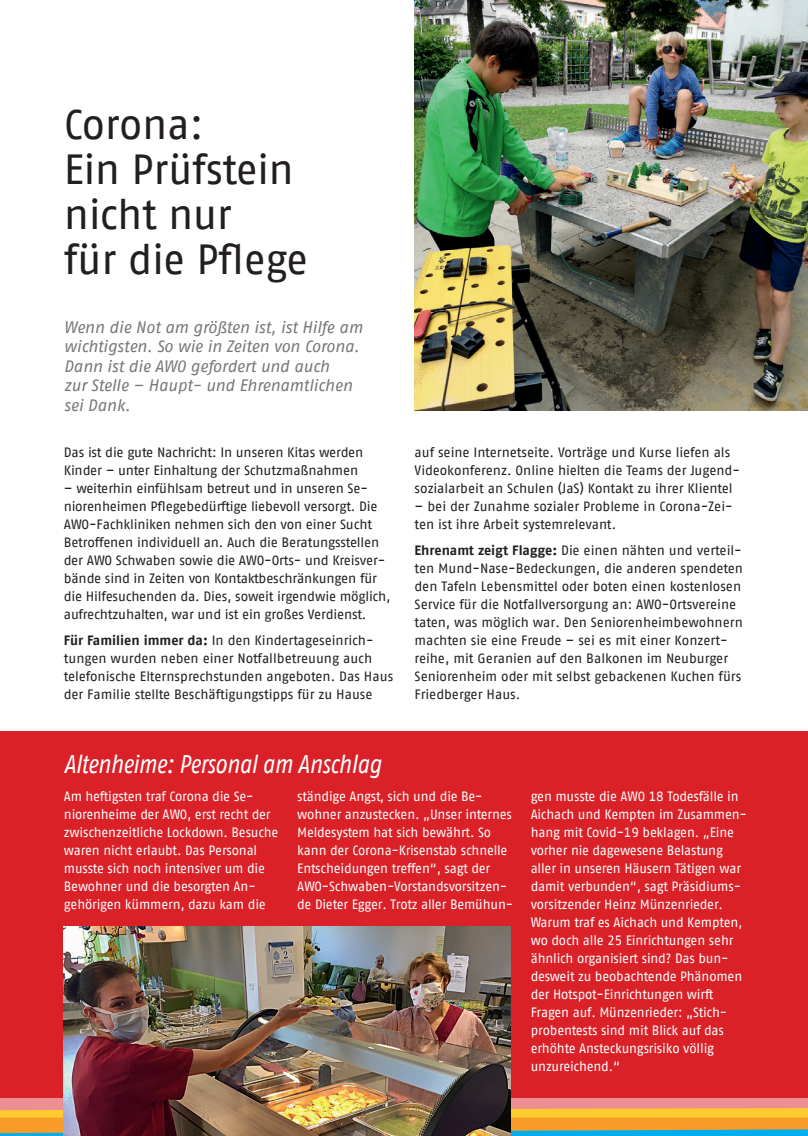
<style>
.page{position:relative;width:808px;height:1136px;background:#fff}
.page>*{position:absolute;margin:0;border:0;box-sizing:border-box;transform-origin:0 0}
.Head{font:42px/45px "AWO Fago Office";letter-spacing:-.01em;color:#231f20}
.Infokasten{font:italic 25.5px "AWO Fago Cond";letter-spacing:-.005em;color:#fff}
.Vorspann{font:italic 16.5px/19.5px "AWO Fago Office";letter-spacing:-.01em;color:#76787b}
.Copy{font:13.5px/18px "AWO Fago Office";letter-spacing:-.01em;color:#231f20}
.Copy-2{font:13.5px/18px "AWO Fago Office";letter-spacing:-.01em;color:#fff}
.s1{font-weight:700}
</style>
<div class="page">
<div style="left:0;top:731px;width:808px;height:404px;background:#da2128"></div>
<div style="left:0;top:1098px;width:808px;height:16px;background:#ec8f93"></div>
<div style="left:0;top:1116px;width:808px;height:19px;background:#00aeef"></div>
<svg style="left:0;top:1107px;width:808px;height:25px;background:#e8ab3d"></svg>
<img style="left:415px;top:0;width:393px;height:410px">
<img style="left:64px;top:926px;width:446px;height:209px">
<p class="Head" style="left:64px;top:102px;width:246px">Corona:<br>Ein Prüfstein nicht nur<br>für die Pflege</p>
<p class="Vorspann" style="left:64px;top:317px;width:300px">Wenn die Not am größten ist, ist Hilfe am wichtigsten. So wie in Zeiten von Corona.<br>Dann ist die AWO gefordert und auch<br>zur Stelle – Haupt- und Ehrenamtlichen sei Dank.</p>
<p class="Copy" style="left:64px;top:443px;width:301px">Das ist die gute Nachricht: In unseren Kitas werden<br>Kinder – unter Einhaltung der Schutzmaßnahmen</p>
<p class="Copy" style="left:64px;top:479px;width:328px">– weiterhin einfühlsam betreut und in unseren Se&shy;niorenheimen Pflegebedürftige liebevoll versorgt. Die AWO-Fachkliniken nehmen sich den von einer Sucht Betroffenen individuell an. Auch die Beratungsstellen der AWO Schwaben sowie die AWO-Orts- und Kreisver&shy;bände sind in Zeiten von Kontaktbeschränkungen für die Hilfesuchenden da. Dies, soweit irgendwie möglich, aufrechtzuhalten, war und ist ein großes Verdienst.</p>
<p class="Copy" style="left:64px;top:631px;width:331px"><span class="s1">Für Familien immer da:</span> In den Kindertageseinrich&shy;tungen wurden neben einer Notfallbetreuung auch telefonische Elternsprechstunden angeboten. Das Haus der Familie stellte Beschäftigungstipps für zu Hause</p>
<p class="Infokasten" style="left:64px;top:749px;width:319px">Altenheime: Personal am Anschlag</p>
<p class="Copy" style="left:415px;top:443px;width:327px">auf seine Internetseite. Vorträge und Kurse liefen als<br>Videokonferenz. Online hielten die Teams der Jugend&shy;sozialarbeit an Schulen (JaS) Kontakt zu ihrer Klientel</p>
<p class="Copy" style="left:415px;top:497px;width:320px">– bei der Zunahme sozialer Probleme in Corona-Zei&shy;ten ist ihre Arbeit systemrelevant.</p>
<p class="Copy" style="left:415px;top:541px;width:330px"><span class="s1">Ehrenamt zeigt Flagge:</span> Die einen nähten und verteil&shy;ten Mund-Nase-Bedeckungen, die anderen spendeten den Tafeln Lebensmittel oder boten einen kostenlosen Service für die Notfallversorgung an: AWO-Ortsvereine taten, was möglich war. Den Seniorenheimbewohnern machten sie eine Freude – sei es mit einer Konzert&shy;reihe, mit Geranien auf den Balkonen im Neuburger Seniorenheim oder mit selbst gebackenen Kuchen fürs Friedberger Haus.</p>
<p class="Copy-2" style="left:64px;top:786px;width:216px">Am heftigsten traf Corona die Se&shy;niorenheime der AWO, erst recht der zwischenzeitliche Lockdown. Besuche waren nicht erlaubt. Das Personal musste sich noch intensiver um die Bewohner und die besorgten An&shy;gehörigen kümmern, dazu kam die</p>
<p class="Copy-2" style="left:297px;top:786px;width:217px">ständige Angst, sich und die Be&shy;wohner anzustecken. „Unser internes Meldesystem hat sich bewährt. So kann der Corona-Krisenstab schnelle Entscheidungen treffen“, sagt der AWO-Schwaben-Vorstandsvorsitzen&shy;de Dieter Egger. Trotz aller Bemühun-</p>
<p class="Copy-2" style="left:531px;top:786px;width:218px">gen musste die AWO 18 Todesfälle in Aichach und Kempten im Zusammen&shy;hang mit Covid-19 beklagen. „Eine vorher nie dagewesene Belastung aller in unseren Häusern Tätigen war damit verbunden“, sagt Präsidiums&shy;vorsitzender Heinz Münzenrieder.</p>
<p class="Copy-2" style="left:531px;top:912px;width:213px">Warum traf es Aichach und Kempten, wo doch alle 25 Einrichtungen sehr ähnlich organisiert sind? Das bun&shy;desweit zu beobachtende Phänomen der Hotspot-Einrichtungen wirft Fragen auf. Münzenrieder: „Stich&shy;probentests sind mit Blick auf das erhöhte Ansteckungsrisiko völlig</p>
<p class="Copy-2" style="left:531px;top:1056px;width:91px">unzureichend.“</p>
</div>
